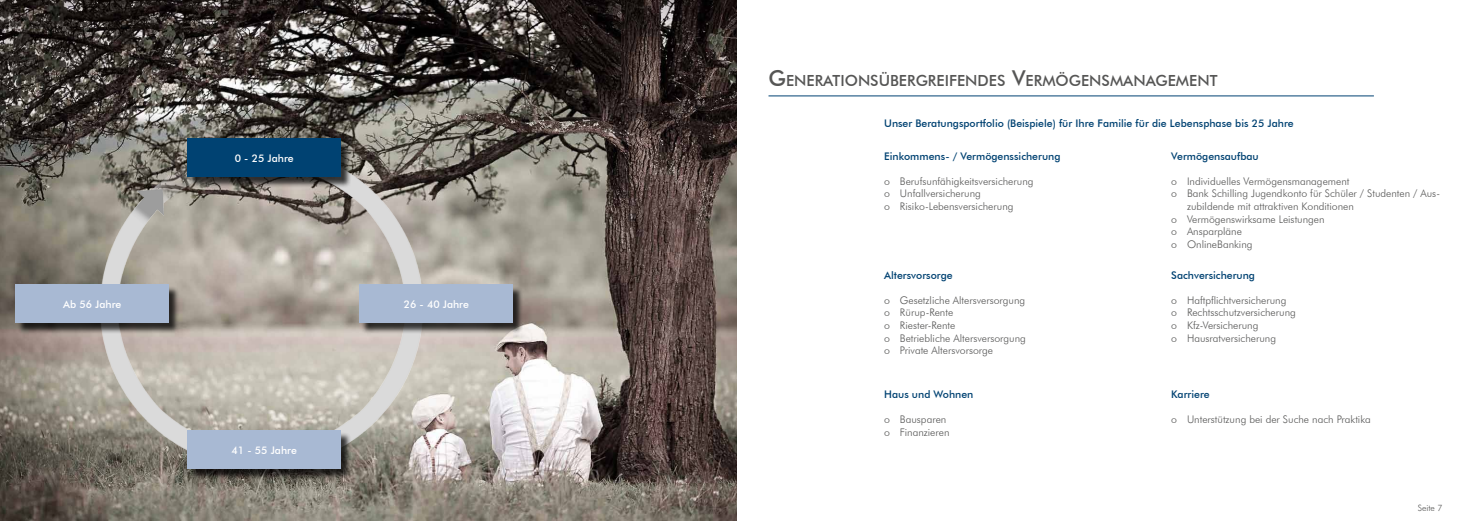
<style>
.page{position:relative;width:1474px;height:521px;background:#fff}
.page>*{position:absolute;margin:0;border:0;box-sizing:border-box;transform-origin:0 0}
.t1{font:500 15.31px "Futura BT";color:#565655}
.t2{font:300 10.5px/12.6px "Futura BT";color:#565655}
.t3{font:500 10.5px "Futura BT";color:#004272}
.t4{font:500 10.5px "Futura BT";color:#fff}
.t5{font:300 8.75px "Futura BT";color:#565655}
.s1{font-size:21.88px}
</style>
<div class="page">
<img style="left:0;top:0;width:737px;height:521px">
<hr style="left:768px;top:96px;width:605px;height:1px;background:#004272">
<img style="left:87px;top:139px;width:343px;height:330px">
<div style="left:189px;top:140px;width:162px;height:48px;background:#000;opacity:.75"></div>
<div style="left:188px;top:139px;width:153px;height:38px;background:#004272"></div>
<div style="left:361px;top:286px;width:162px;height:48px;background:#000;opacity:.75"></div>
<div style="left:360px;top:285px;width:153px;height:38px;background:#a8b9d3"></div>
<div style="left:189px;top:432px;width:162px;height:48px;background:#000;opacity:.75"></div>
<div style="left:188px;top:431px;width:153px;height:38px;background:#a8b9d3"></div>
<div style="left:17px;top:286px;width:163px;height:48px;background:#000;opacity:.75"></div>
<div style="left:16px;top:285px;width:153px;height:38px;background:#a8b9d3"></div>
<p class="t4" style="left:63px;top:298px;width:60px">Ab 56 Jahre</p>
<p class="t4" style="left:235px;top:152px;width:60px">0 - 25 Jahre</p>
<p class="t4" style="left:232px;top:444px;width:67px">41 - 55 Jahre</p>
<p class="t4" style="left:404px;top:298px;width:67px">26 - 40 Jahre</p>
<h1 class="t1" style="left:768px;top:71px;width:450px"><span class="s1">G</span>ENERATIONSÜBERGREIFENDES <span class="s1">V</span>ERMÖGENSMANAGEMENT</h1>
<p class="t3" style="left:884px;top:117px;width:411px">Unser Beratungsportfolio (Beispiele) für Ihre Familie für die Lebensphase bis 25 Jahre</p>
<p class="t3" style="left:884px;top:149px;width:178px">Einkommens- / Vermögenssicherung</p>
<p class="t2" style="left:884px;top:175px;width:151px">o Berufsunfähigkeitsversicherung o Unfallversicherung<br>o Risiko-Lebensversicherung</p>
<p class="t3" style="left:884px;top:268px;width:70px">Altersvorsorge</p>
<p class="t2" style="left:884px;top:294px;width:143px">o Gesetzliche Altersversorgung o Rürup-Rente<br>o Riester-Rente<br>o Betriebliche Altersversorgung o Private Altersvorsorge</p>
<p class="t3" style="left:884px;top:388px;width:91px">Haus und Wohnen</p>
<p class="t2" style="left:884px;top:413px;width:67px">o Bausparen o Finanzieren</p>
<p class="t3" style="left:1171px;top:149px;width:89px">Vermögensaufbau</p>
<p class="t2" style="left:1171px;top:175px;width:180px">o Individuelles Vermögensmanagement</p>
<p class="t2" style="left:1171px;top:187px;width:270px">o Bank Schilling Jugendkonto für Schüler / Studenten / Aus-</p>
<p class="t2" style="left:1186px;top:200px;width:168px">zubildende mit attraktiven Konditionen</p>
<p class="t2" style="left:1171px;top:212px;width:155px">o Vermögenswirksame Leistungen</p>
<p class="t2" style="left:1171px;top:225px;width:72px">o Ansparpläne</p>
<p class="t2" style="left:1171px;top:238px;width:83px">o OnlineBanking</p>
<p class="t3" style="left:1171px;top:268px;width:85px">Sachversicherung</p>
<p class="t2" style="left:1171px;top:294px;width:126px">o Haftpflichtversicherung<br>o Rechtsschutzversicherung o Kfz-Versicherung<br>o Hausratversicherung</p>
<p class="t3" style="left:1171px;top:388px;width:40px">Karriere</p>
<p class="t2" style="left:1171px;top:413px;width:201px">o Unterstützung bei der Suche nach Praktika</p>
<p class="t5" style="left:1417px;top:502px;width:26px">Seite 7</p>
</div>
